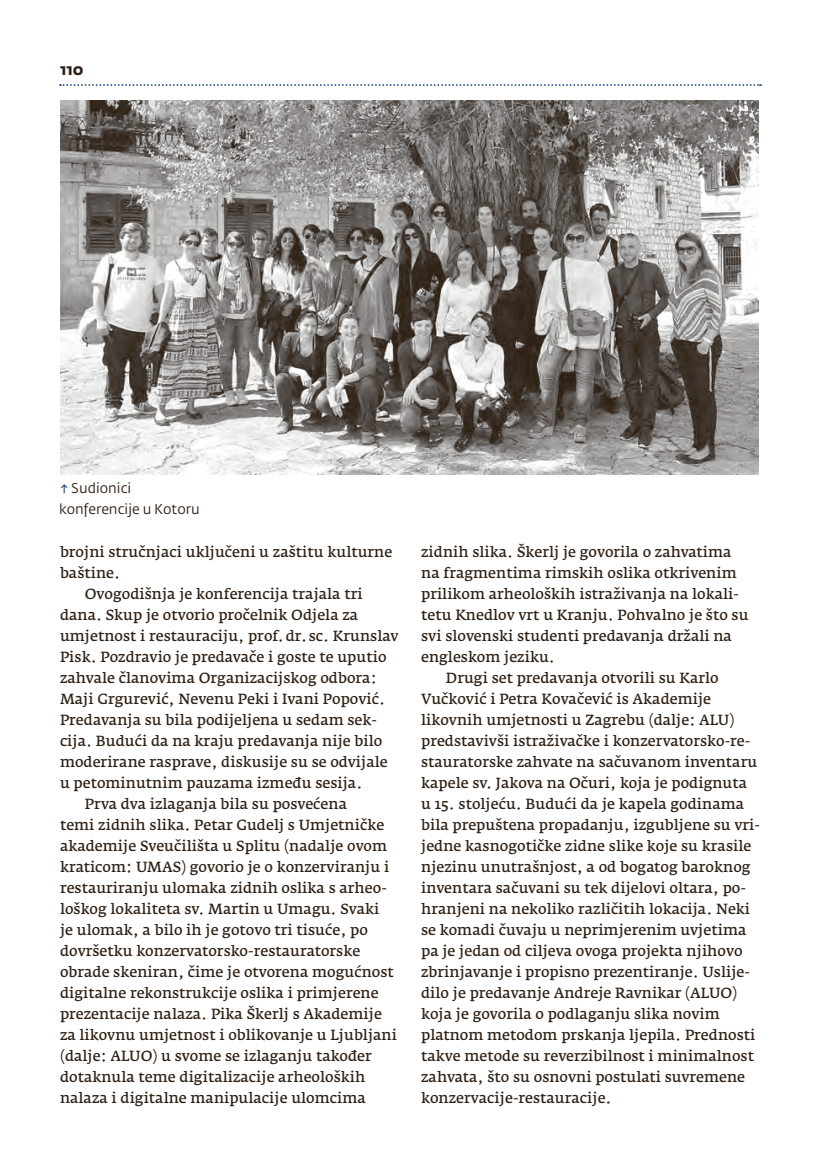
<style>
.page{position:relative;width:820px;height:1168px;background:#fff}
.page>*{position:absolute;margin:0;border:0;box-sizing:border-box;transform-origin:0 0}
.t1{font:700 15.75px "Fedra Sans Std";color:#2f2116}
.t2{font:600 14.53px "Fedra Serif A Std";color:#2f2116}
.t3{font:14px/21px "Fedra Sans Std";color:#2f2116}
.s1{color:#134070}
</style>
<div class="page">
<svg style="left:60px;top:84px;width:700px;height:2px"></svg>
<img style="left:60px;top:101px;width:698px;height:373px">
<p class="t1" style="left:60px;top:60px;width:25px">110</p>
<p class="t3" style="left:59px;top:477px;width:142px"><span class="s1">↑</span>Sudionici konferencije u Kotoru</p>
<p class="t2" style="left:60px;top:543px;width:334px">brojni stručnjaci uključeni u zaštitu kulturne</p>
<p class="t2" style="left:60px;top:564px;width:62px">baštine.</p>
<p class="t2" style="left:85px;top:585px;width:279px">Ovogodišnja je konferencija trajala tri</p>
<p class="t2" style="left:60px;top:606px;width:300px">dana. Skup je otvorio pročelnik Odjela za</p>
<p class="t2" style="left:60px;top:627px;width:340px">umjetnost i restauraciju, prof.dr. sc. Krunslav</p>
<p class="t2" style="left:60px;top:648px;width:328px">Pisk. Pozdravio je predavače i goste te uputio</p>
<p class="t2" style="left:60px;top:669px;width:318px">zahvale članovima Organizacijskog odbora:</p>
<p class="t2" style="left:60px;top:690px;width:326px">Maji Grgurević, Nevenu Peki i Ivani Popović.</p>
<p class="t2" style="left:60px;top:711px;width:318px">Predavanja su bila podijeljena u sedam sek-</p>
<p class="t2" style="left:60px;top:732px;width:324px">cija. Budući da na kraju predavanja nije bilo</p>
<p class="t2" style="left:60px;top:753px;width:329px">moderirane rasprave, diskusije su se odvijale</p>
<p class="t2" style="left:60px;top:774px;width:304px">u petominutnim pauzama između sesija.</p>
<p class="t2" style="left:85px;top:795px;width:264px">Prva dva izlaganja bila su posvećena</p>
<p class="t2" style="left:60px;top:816px;width:326px">temi zidnih slika. Petar Gudelj s Umjetničke</p>
<p class="t2" style="left:60px;top:837px;width:328px">akademije Sveučilišta u Splitu (nadalje ovom</p>
<p class="t2" style="left:60px;top:858px;width:331px">kraticom: UMAS) govorio je o konzerviranju i</p>
<p class="t2" style="left:60px;top:879px;width:328px">restauriranju ulomaka zidnih oslika s arheo-</p>
<p class="t2" style="left:60px;top:900px;width:321px">loškog lokaliteta sv. Martin u Umagu. Svaki</p>
<p class="t2" style="left:60px;top:921px;width:309px">je ulomak, a bilo ih je gotovo tri tisuće, po</p>
<p class="t2" style="left:60px;top:942px;width:302px">dovršetku konzervatorsko-restauratorske</p>
<p class="t2" style="left:60px;top:963px;width:335px">obrade skeniran, čime je otvorena mogućnost</p>
<p class="t2" style="left:60px;top:984px;width:320px">digitalne rekonstrukcije oslika i primjerene</p>
<p class="t2" style="left:60px;top:1005px;width:323px">prezentacije nalaza. Pika Škerlj s Akademije</p>
<p class="t2" style="left:60px;top:1026px;width:338px">za likovnu umjetnost i oblikovanje u Ljubljani</p>
<p class="t2" style="left:60px;top:1047px;width:313px">(dalje: ALUO) u svome se izlaganju također</p>
<p class="t2" style="left:60px;top:1068px;width:307px">dotaknula teme digitalizacije arheoloških</p>
<p class="t2" style="left:60px;top:1089px;width:307px">nalaza i digitalne manipulacije ulomcima</p>
<p class="t2" style="left:421px;top:543px;width:312px">zidnih slika. Škerlj je govorila o zahvatima</p>
<p class="t2" style="left:421px;top:564px;width:317px">na fragmentima rimskih oslika otkrivenim</p>
<p class="t2" style="left:421px;top:585px;width:319px">prilikom arheoloških istraživanja na lokali-</p>
<p class="t2" style="left:421px;top:606px;width:329px">tetu Knedlov vrt u Kranju. Pohvalno je što su</p>
<p class="t2" style="left:421px;top:627px;width:312px">svi slovenski studenti predavanja držali na</p>
<p class="t2" style="left:421px;top:648px;width:135px">engleskom jeziku.</p>
<p class="t2" style="left:446px;top:669px;width:274px">Drugi set predavanja otvorili su Karlo</p>
<p class="t2" style="left:421px;top:690px;width:291px">Vučković i Petra Kovačević is Akademije</p>
<p class="t2" style="left:421px;top:711px;width:314px">likovnih umjetnosti u Zagrebu (dalje: ALU)</p>
<p class="t2" style="left:421px;top:732px;width:330px">predstavivši istraživačke i konzervatorsko-re-</p>
<p class="t2" style="left:421px;top:753px;width:337px">stauratorske zahvate na sačuvanom inventaru</p>
<p class="t2" style="left:421px;top:774px;width:327px">kapele sv. Jakova na Očuri, koja je podignuta</p>
<p class="t2" style="left:421px;top:795px;width:324px">u 15. stoljeću. Budući da je kapela godinama</p>
<p class="t2" style="left:421px;top:816px;width:340px">bila prepuštena propadanju, izgubljene su vri-</p>
<p class="t2" style="left:421px;top:837px;width:331px">jedne kasnogotičke zidne slike koje su krasile</p>
<p class="t2" style="left:421px;top:858px;width:331px">njezinu unutrašnjost, a od bogatog baroknog</p>
<p class="t2" style="left:421px;top:879px;width:326px">inventara sačuvani su tek dijelovi oltara, po-</p>
<p class="t2" style="left:421px;top:900px;width:330px">hranjeni na nekoliko različitih lokacija. Neki</p>
<p class="t2" style="left:421px;top:921px;width:327px">se komadi čuvaju u neprimjerenim uvjetima</p>
<p class="t2" style="left:421px;top:942px;width:323px">pa je jedan od ciljeva ovoga projekta njihovo</p>
<p class="t2" style="left:421px;top:963px;width:330px">zbrinjavanje i propisno prezentiranje. Uslije-</p>
<p class="t2" style="left:421px;top:984px;width:317px">dilo je predavanje Andreje Ravnikar (ALUO)</p>
<p class="t2" style="left:421px;top:1005px;width:300px">koja je govorila o podlaganju slika novim</p>
<p class="t2" style="left:421px;top:1026px;width:336px">platnom metodom prskanja ljepila. Prednosti</p>
<p class="t2" style="left:421px;top:1047px;width:334px">takve metode su reverzibilnost i minimalnost</p>
<p class="t2" style="left:421px;top:1068px;width:325px">zahvata, što su osnovni postulati suvremene</p>
<p class="t2" style="left:421px;top:1089px;width:192px">konzervacije-restauracije.</p>
</div>
